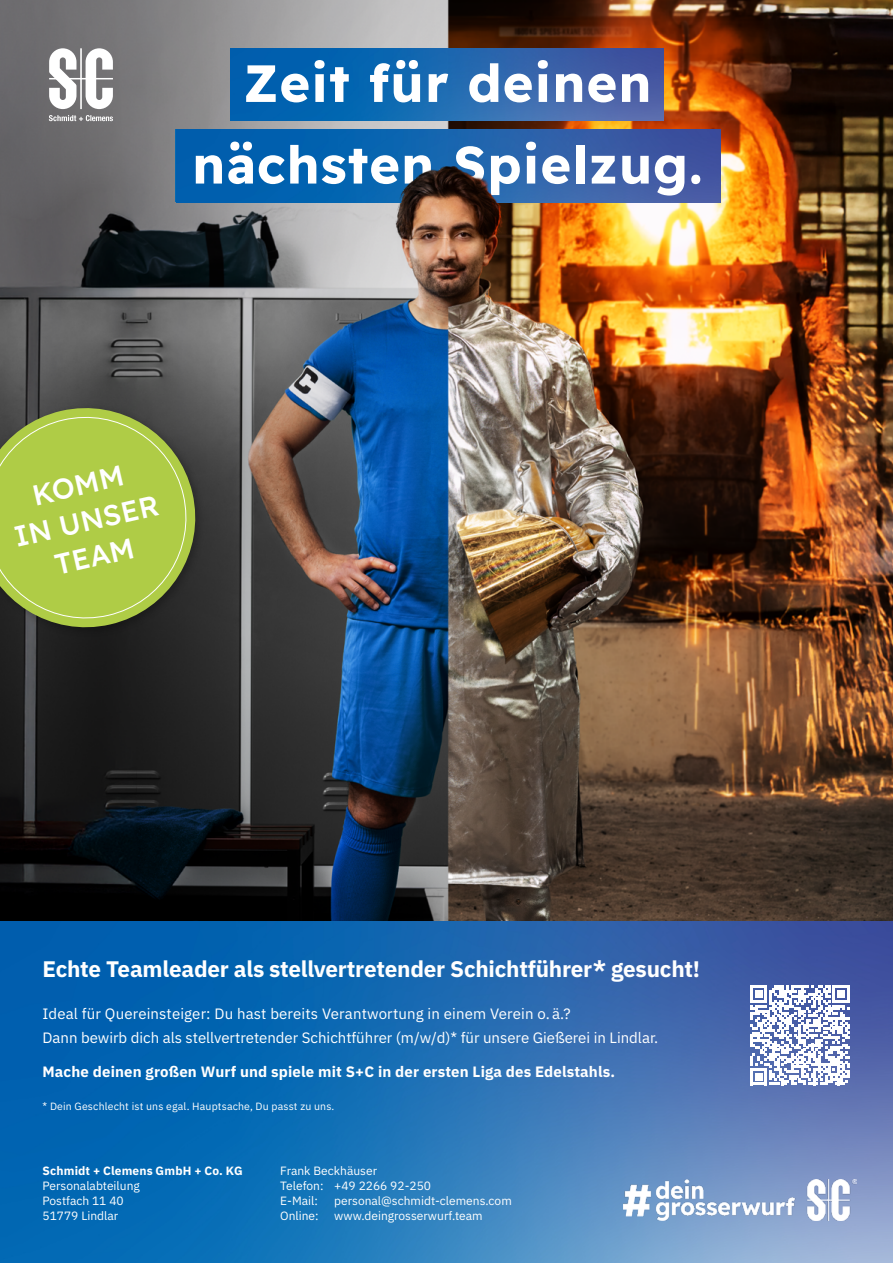
<style>
.page{position:relative;width:893px;height:1263px;background:#fff}
.page>*{position:absolute;margin:0;border:0;box-sizing:border-box;transform-origin:0 0}
.t1{font:700 52.2px/81.6px "Readex Pro";letter-spacing:.02em;color:#fff;text-align:center}
.t2{font:500 28.8px/36.3px "Readex Pro";color:#fff;text-align:center}
.t3{font:700 22.5px "IBM Plex Sans";letter-spacing:-.01em;color:#fff}
.t4{font:15px/24px "IBM Plex Sans";color:#fff}
.t5{font:700 15px "IBM Plex Sans";letter-spacing:.01em;color:#fff}
.t6{font:12px/15px "IBM Plex Sans";color:#fff}
.t7{font:700 12px "IBM Plex Sans";letter-spacing:.01em;color:#fff}
.t8{font:10.5px "IBM Plex Sans";letter-spacing:.015em;color:#fff}
</style>
<div class="page">
<img style="left:0;top:0;width:893px;height:921px">
<img style="left:176px;top:130px;width:544px;height:72px">
<img style="left:230px;top:48px;width:434px;height:73px">
<svg style="left:0;top:397px;width:206px;height:241px"></svg>
<svg style="left:0;top:408px;width:196px;height:220px"></svg>
<img style="left:0;top:921px;width:893px;height:342px">
<img style="left:624px;top:1180px;width:233px;height:40px">
<svg style="left:750px;top:985px;width:100px;height:100px"></svg>
<svg style="left:49px;top:115px;width:64px;height:6px"></svg>
<svg style="left:49px;top:48px;width:64px;height:61px"></svg>
<h1 class="t1" style="left:192px;top:43px;width:512px">Zeit für deinen nächsten Spielzug.</h1>
<h2 class="t2" style="left:2px;top:484px;width:149px;rotate:-13deg">KOMM<br>IN UNSER<br>TEAM</h2>
<h3 class="t3" style="left:43px;top:951px;width:659px">Echte Teamleader als stellvertretender Schichtführer* gesucht!</h3>
<p class="t4" style="left:43px;top:1000px;width:617px">Ideal für Quereinsteiger: Du hast bereits Verantwortung in einem Verein o. ä.?<br>Dann bewirb dich als stellvertretender Schichtführer (m/w/d)* für unsere Gießerei in Lindlar.</p>
<p class="t5" style="left:43px;top:1059px;width:574px">Mache deinen großen Wurf und spiele mit S+C in der ersten Liga des Edelstahls.</p>
<p class="t8" style="left:43px;top:1099px;width:293px">* Dein Geschlecht ist uns egal. Hauptsache, Du passt zu uns.</p>
<p class="t7" style="left:43px;top:1161px;width:202px">Schmidt + Clemens GmbH + Co. KG</p>
<p class="t6" style="left:43px;top:1177px;width:99px">Personalabteilung<br>Postfach 11 40<br>51779 Lindlar</p>
<p class="t6" style="left:280px;top:1163px;width:152px">Frank Beckhäuser<br>Telefon: +49 2266 92-250<br>E-Mail:</p>
<p class="t6" style="left:334px;top:1193px;width:179px">personal@schmidt-clemens.com</p>
<p class="t6" style="left:280px;top:1208px;width:40px">Online:</p>
<p class="t6" style="left:334px;top:1208px;width:150px">www.deingrosserwurf.team</p>
</div>
